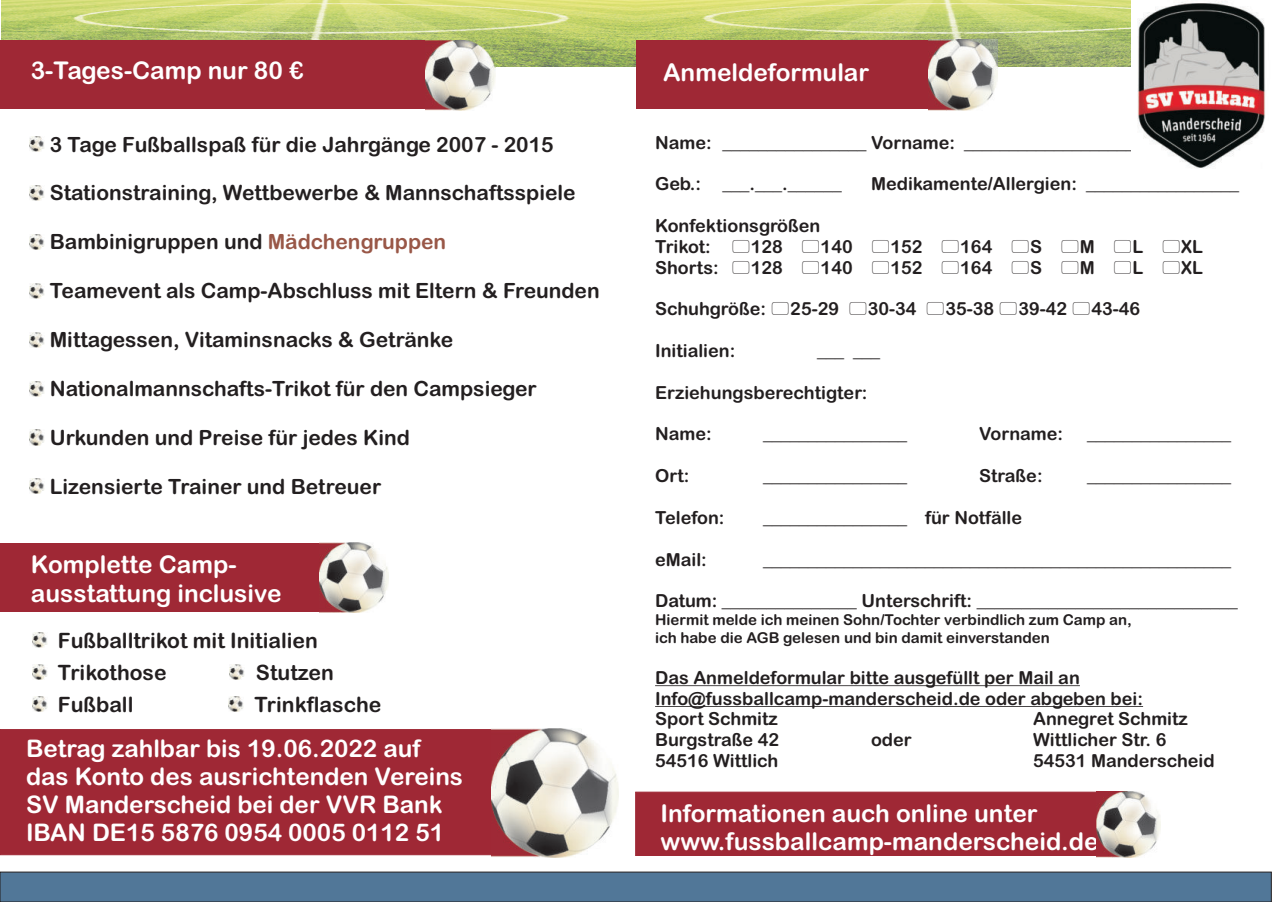
<style>
.page{position:relative;width:1272px;height:902px;background:#fff}
.page>*{position:absolute;margin:0;border:0;box-sizing:border-box;transform-origin:0 0}
.t1{font:24.45px/28.3px "Arial Rounded MT Bold";color:#fff}
.t2{font:24.15px/28px "Arial Rounded MT Bold";color:#fff}
.t3{font:21.15px/31.8px "Arial Rounded MT Bold";color:#231f20}
.t4{font:21px "Arial Rounded MT Bold";color:#231f20}
.t5{font:18px/20.9px "Arial Rounded MT Bold";color:#231f20}
.t6{font:15px/17.4px "Arial Rounded MT Bold";color:#231f20}
.s1{color:#995747}
</style>
<div class="page">
<div style="left:0;top:729px;width:543px;height:126px;background:#9f2835;border:1px solid #9f2835"></div>
<img style="left:2px;top:0;width:1129px;height:67px">
<div style="left:0;top:40px;width:457px;height:69px;background:#9f2835"></div>
<img style="left:426px;top:40px;width:69px;height:70px">
<div style="left:0;top:543px;width:353px;height:68px;background:#9f2835"></div>
<img style="left:319px;top:542px;width:70px;height:71px">
<img style="left:30px;top:136px;width:14px;height:15px">
<img style="left:30px;top:185px;width:14px;height:15px">
<img style="left:30px;top:234px;width:14px;height:15px">
<img style="left:30px;top:283px;width:15px;height:15px">
<img style="left:30px;top:332px;width:15px;height:15px">
<img style="left:30px;top:381px;width:14px;height:15px">
<img style="left:30px;top:430px;width:15px;height:15px">
<img style="left:30px;top:479px;width:14px;height:15px">
<img style="left:32px;top:632px;width:15px;height:16px">
<img style="left:32px;top:664px;width:15px;height:15px">
<img style="left:229px;top:664px;width:16px;height:15px">
<img style="left:32px;top:696px;width:15px;height:15px">
<img style="left:228px;top:696px;width:15px;height:15px">
<hr style="left:655px;top:685px;width:425px;height:1px;background:#231f20">
<hr style="left:655px;top:706px;width:488px;height:1px;background:#231f20">
<div style="left:637px;top:41px;width:328px;height:68px;background:#9f2835"></div>
<img style="left:928px;top:39px;width:70px;height:71px">
<div style="left:635px;top:791px;width:492px;height:64px;background:#9f2835;border:1px solid #9f2835"></div>
<img style="left:1137px;top:1px;width:128px;height:167px">
<img style="left:492px;top:728px;width:127px;height:129px">
<img style="left:1097px;top:791px;width:64px;height:66px">
<div style="left:0;top:871px;width:1272px;height:31px;background:#517798;border:1px solid #231f20"></div>
<h1 class="t1" style="left:31px;top:59px;width:274px">3-Tages-Camp nur 80 €</h1>
<p class="t4" style="left:50px;top:136px;width:505px">3 Tage Fußballspaß für die Jahrgänge 2007 - 2015</p>
<p class="t4" style="left:50px;top:185px;width:527px">Stationstraining, Wettbewerbe &amp; Mannschaftsspiele</p>
<p class="t4" style="left:50px;top:234px;width:398px">Bambinigruppen und <span class="s1">Mädchengruppen</span></p>
<p class="t4" style="left:50px;top:283px;width:551px">Teamevent als Camp-Abschluss mit Eltern &amp; Freunden</p>
<p class="t4" style="left:50px;top:332px;width:405px">Mittagessen, Vitaminsnacks &amp; Getränke</p>
<p class="t4" style="left:50px;top:381px;width:489px">Nationalmannschafts-Trikot für den Campsieger</p>
<p class="t4" style="left:50px;top:429px;width:362px">Urkunden und Preise für jedes Kind</p>
<p class="t4" style="left:50px;top:478px;width:333px">Lizensierte Trainer und Betreuer</p>
<h1 class="t1" style="left:31px;top:552px;width:252px">Komplette Camp&shy;ausstattung inclusive</h1>
<p class="t3" style="left:58px;top:626px;width:262px">Fußballtrikot mit Initialien<br>Trikothose</p>
<p class="t3" style="left:256px;top:658px;width:80px">Stutzen</p>
<p class="t3" style="left:58px;top:690px;width:77px">Fußball</p>
<p class="t3" style="left:254px;top:690px;width:128px">Trinkflasche</p>
<h2 class="t2" style="left:26px;top:737px;width:439px">Betrag zahlbar bis 19.06.2022 auf das Konto des ausrichtenden Vereins SV Manderscheid bei der VVR Bank IBAN DE15 5876 0954 0005 0112 51</h2>
<h1 class="t1" style="left:663px;top:61px;width:208px">Anmeldeformular</h1>
<p class="t5" style="left:655px;top:134px;width:509px">Name: ________________ Vorname: ______________________</p>
<p class="t5" style="left:655px;top:175px;width:188px">Geb.: ___.___.______</p>
<p class="t5" style="left:871px;top:175px;width:369px">Medikamente/Allergien: _________________</p>
<p class="t5" style="left:655px;top:217px;width:167px">Konfektionsgrößen<br>Trikot:</p>
<p class="t5" style="left:751px;top:238px;width:34px">128</p>
<p class="t5" style="left:821px;top:238px;width:34px">140</p>
<p class="t5" style="left:890px;top:238px;width:34px">152</p>
<p class="t5" style="left:960px;top:238px;width:34px">164</p>
<p class="t5" style="left:1030px;top:238px;width:14px">S</p>
<p class="t5" style="left:1080px;top:238px;width:16px">M</p>
<p class="t5" style="left:1133px;top:238px;width:12px">L</p>
<p class="t5" style="left:1181px;top:238px;width:23px">XL</p>
<p class="t5" style="left:655px;top:259px;width:65px">Shorts:</p>
<p class="t5" style="left:751px;top:259px;width:34px">128</p>
<p class="t5" style="left:821px;top:259px;width:34px">140</p>
<p class="t5" style="left:890px;top:259px;width:34px">152</p>
<p class="t5" style="left:960px;top:259px;width:34px">164</p>
<p class="t5" style="left:1030px;top:259px;width:14px">S</p>
<p class="t5" style="left:1080px;top:259px;width:16px">M</p>
<p class="t5" style="left:1133px;top:259px;width:12px">L</p>
<p class="t5" style="left:1181px;top:259px;width:23px">XL</p>
<p class="t5" style="left:655px;top:300px;width:112px">Schuhgröße:</p>
<p class="t5" style="left:790px;top:300px;width:50px">25-29</p>
<p class="t5" style="left:868px;top:300px;width:50px">30-34</p>
<p class="t5" style="left:945px;top:300px;width:50px">35-38</p>
<p class="t5" style="left:1018px;top:300px;width:50px">39-42</p>
<p class="t5" style="left:1091px;top:300px;width:50px">43-46</p>
<p class="t5" style="left:655px;top:342px;width:82px">Initialien:</p>
<p class="t5" style="left:817px;top:342px;width:64px">___ ___</p>
<p class="t5" style="left:655px;top:384px;width:214px">Erziehungsberechtigter:</p>
<p class="t5" style="left:655px;top:425px;width:58px">Name:</p>
<p class="t5" style="left:763px;top:425px;width:146px">________________</p>
<p class="t5" style="left:979px;top:425px;width:86px">Vorname:</p>
<p class="t5" style="left:1087px;top:425px;width:145px">________________</p>
<p class="t5" style="left:655px;top:467px;width:36px">Ort:</p>
<p class="t5" style="left:763px;top:467px;width:145px">________________</p>
<p class="t5" style="left:979px;top:467px;width:65px">Straße:</p>
<p class="t5" style="left:1087px;top:467px;width:145px">________________</p>
<p class="t5" style="left:655px;top:508px;width:71px">Telefon:</p>
<p class="t5" style="left:763px;top:508px;width:261px">________________ für Notfälle</p>
<p class="t5" style="left:655px;top:550px;width:53px">eMail:</p>
<p class="t5" style="left:763px;top:550px;width:470px">____________________________________________________</p>
<p class="t5" style="left:655px;top:592px;width:584px">Datum: _______________ Unterschrift: _____________________________</p>
<p class="t6" style="left:655px;top:612px;width:478px">Hiermit melde ich meinen Sohn/Tochter verbindlich zum Camp an, ich habe die AGB gelesen und bin damit einverstanden</p>
<p class="t5" style="left:655px;top:668px;width:489px">Das Anmeldeformular bitte ausgefüllt per Mail an<br>Info@fussballcamp-manderscheid.de oder abgeben bei:<br>Sport Schmitz</p>
<p class="t5" style="left:1033px;top:710px;width:156px">Annegret Schmitz</p>
<p class="t5" style="left:655px;top:731px;width:126px">Burgstraße 42</p>
<p class="t5" style="left:871px;top:731px;width:42px">oder</p>
<p class="t5" style="left:1033px;top:731px;width:135px">Wittlicher Str. 6</p>
<p class="t5" style="left:655px;top:752px;width:125px">54516 Wittlich</p>
<p class="t5" style="left:1033px;top:752px;width:183px">54531 Manderscheid</p>
<h1 class="t1" style="left:660px;top:801px;width:440px">Informationen auch online unter www.fussballcamp-manderscheid.de</h1>
</div>
